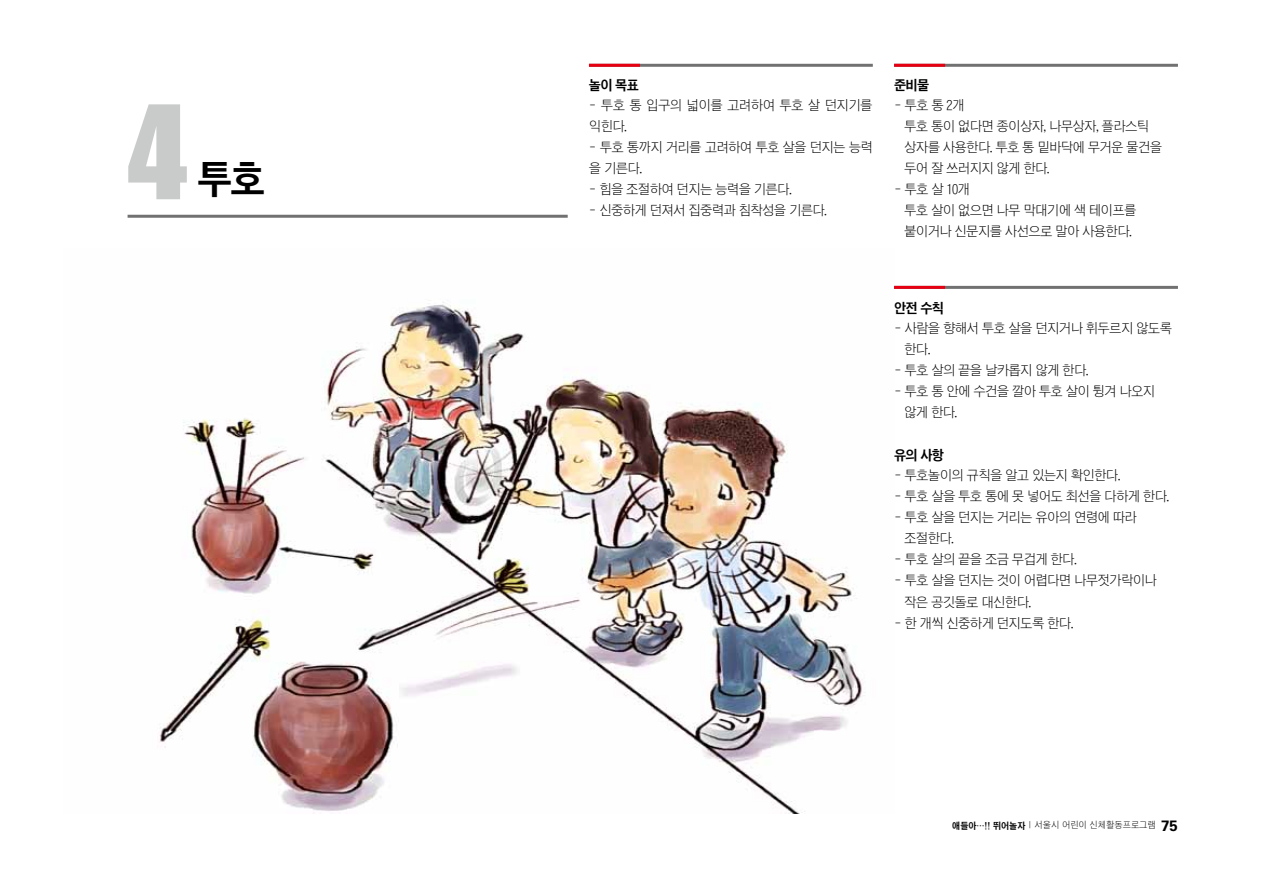
<style>
.page{position:relative;width:1263px;height:893px;background:#fff}
.page>*{position:absolute;margin:0;border:0;box-sizing:border-box;transform-origin:0 0}
.t1{font:120px "Impact";color:#c9caca}
.t2{font:39px "Csn Kg";color:#000}
.t3{font:13.5px/21px "Cs Sg";letter-spacing:-.05em;color:#000}
.t4{font:13.5px "Csn Kg";letter-spacing:-.05em;color:#000}
.t5{font:9px "Cs Sg";color:#000}
.s1{font-family:"Csn Kg"}
.s2{font-family:"Univers LT";font-weight:700;font-size:15px}
</style>
<div class="page">
<img style="left:159px;top:302px;width:706px;height:511px">
<hr style="left:128px;top:215px;width:440px;height:3px;background:#727171">
<hr style="left:589px;top:64px;width:284px;height:3px;background:#727171">
<hr style="left:589px;top:64px;width:51px;height:3px;background:#e60012">
<hr style="left:894px;top:64px;width:284px;height:3px;background:#727171">
<hr style="left:894px;top:286px;width:284px;height:3px;background:#727171">
<hr style="left:894px;top:64px;width:51px;height:3px;background:#e60012">
<hr style="left:894px;top:286px;width:51px;height:3px;background:#e60012">
<h1 class="t1" style="left:128px;top:59px;width:61px">4</h1>
<h2 class="t2" style="left:197px;top:160px;width:70px">투호</h2>
<p class="t4" style="left:589px;top:78px;width:51px">놀이 목표</p>
<p class="t3" style="left:589px;top:94px;width:285px">- 투호 통 입구의 넓이를 고려하여 투호 살 던지기를 익힌다.</p>
<p class="t3" style="left:589px;top:136px;width:285px">- 투호 통까지 거리를 고려하여 투호 살을 던지는 능력 을 기른다.</p>
<p class="t3" style="left:589px;top:178px;width:204px">- 힘을 조절하여 던지는 능력을 기른다.</p>
<p class="t3" style="left:589px;top:199px;width:240px">- 신중하게 던져서 집중력과 침착성을 기른다.</p>
<p class="t4" style="left:894px;top:78px;width:37px">준비물</p>
<p class="t3" style="left:904px;top:94px;width:259px;text-indent:-10px">- 투호 통 2개<br>투호 통이 없다면 종이상자, 나무상자, 플라스틱 상자를 사용한다. 투호 통 밑바닥에 무거운 물건을 두어 잘 쓰러지지 않게 한다.</p>
<p class="t3" style="left:904px;top:178px;width:234px;text-indent:-10px">- 투호 살 10개<br>투호 살이 없으면 나무 막대기에 색 테이프를 붙이거나 신문지를 사선으로 말아 사용한다.</p>
<p class="t4" style="left:894px;top:302px;width:51px">안전 수칙</p>
<p class="t3" style="left:904px;top:318px;width:269px;text-indent:-10px">- 사람을 향해서 투호 살을 던지거나 휘두르지 않도록 한다.</p>
<p class="t3" style="left:894px;top:360px;width:196px">- 투호 살의 끝을 날카롭지 않게 한다.</p>
<p class="t3" style="left:904px;top:381px;width:253px;text-indent:-10px">- 투호 통 안에 수건을 깔아 투호 살이 튕겨 나오지 않게 한다.</p>
<p class="t4" style="left:894px;top:449px;width:51px">유의 사항</p>
<p class="t3" style="left:894px;top:465px;width:228px">- 투호놀이의 규칙을 알고 있는지 확인한다.</p>
<p class="t3" style="left:894px;top:486px;width:277px">- 투호 살을 투호 통에 못 넣어도 최선을 다하게 한다.</p>
<p class="t3" style="left:904px;top:507px;width:234px;text-indent:-10px">- 투호 살을 던지는 거리는 유아의 연령에 따라 조절한다.</p>
<p class="t3" style="left:894px;top:549px;width:184px">- 투호 살의 끝을 조금 무겁게 한다.</p>
<p class="t3" style="left:904px;top:570px;width:254px;text-indent:-10px">- 투호 살을 던지는 것이 어렵다면 나무젓가락이나 작은 공깃돌로 대신한다.</p>
<p class="t3" style="left:894px;top:612px;width:181px">- 한 개씩 신중하게 던지도록 한다.</p>
<p class="t5" style="left:952px;top:820px;width:227px"><span class="s1">애들아…!! 뛰어놀자</span> | 서울시 어린이 신체활동프로그램 <span class="s2">75</span></p>
</div>
